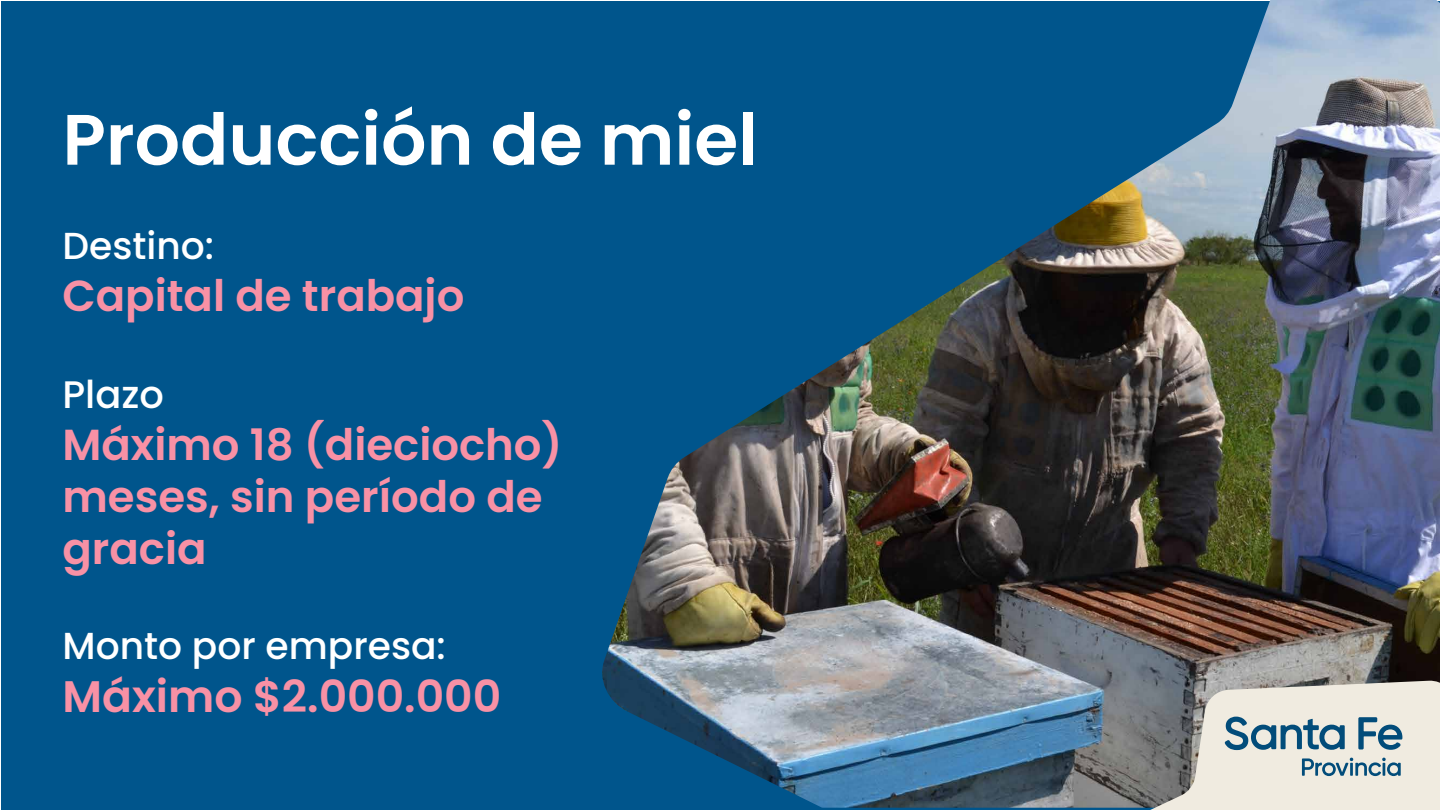
<style>
.page{position:relative;width:1440px;height:810px;background:#fff}
.page>*{position:absolute;margin:0;border:0;box-sizing:border-box;transform-origin:0 0}
.t1{font:600 71.25px "Poppins";color:#fff}
.t2{font:600 44.1px "Poppins";color:#f891a5}
.t3{font:600 43.42px/52.1px "Poppins";color:#f891a5}
.t4{font:500 38.33px "Poppins";color:#fff}
.t5{font:500 37.65px "Poppins";color:#fff}
</style>
<div class="page">
<div style="left:2px;top:2px;width:1438px;height:808px;background:#00558c"></div>
<img style="left:598px;top:0;width:842px;height:808px">
<svg style="left:1119px;top:680px;width:321px;height:130px;background:#bdbfbb"></svg>
<h1 class="t1" style="left:63px;top:98px;width:697px">Producción de miel</h1>
<p class="t5" style="left:63px;top:224px;width:153px">Destino:</p>
<p class="t3" style="left:63px;top:270px;width:403px">Capital de trabajo</p>
<p class="t4" style="left:63px;top:372px;width:103px">Plazo</p>
<p class="t3" style="left:63px;top:419px;width:502px">Máximo 18 (dieciocho) meses, sin período de gracia</p>
<p class="t5" style="left:63px;top:624px;width:385px">Monto por empresa:</p>
<p class="t2" style="left:63px;top:671px;width:440px">Máximo $2.000.000</p>
</div>
